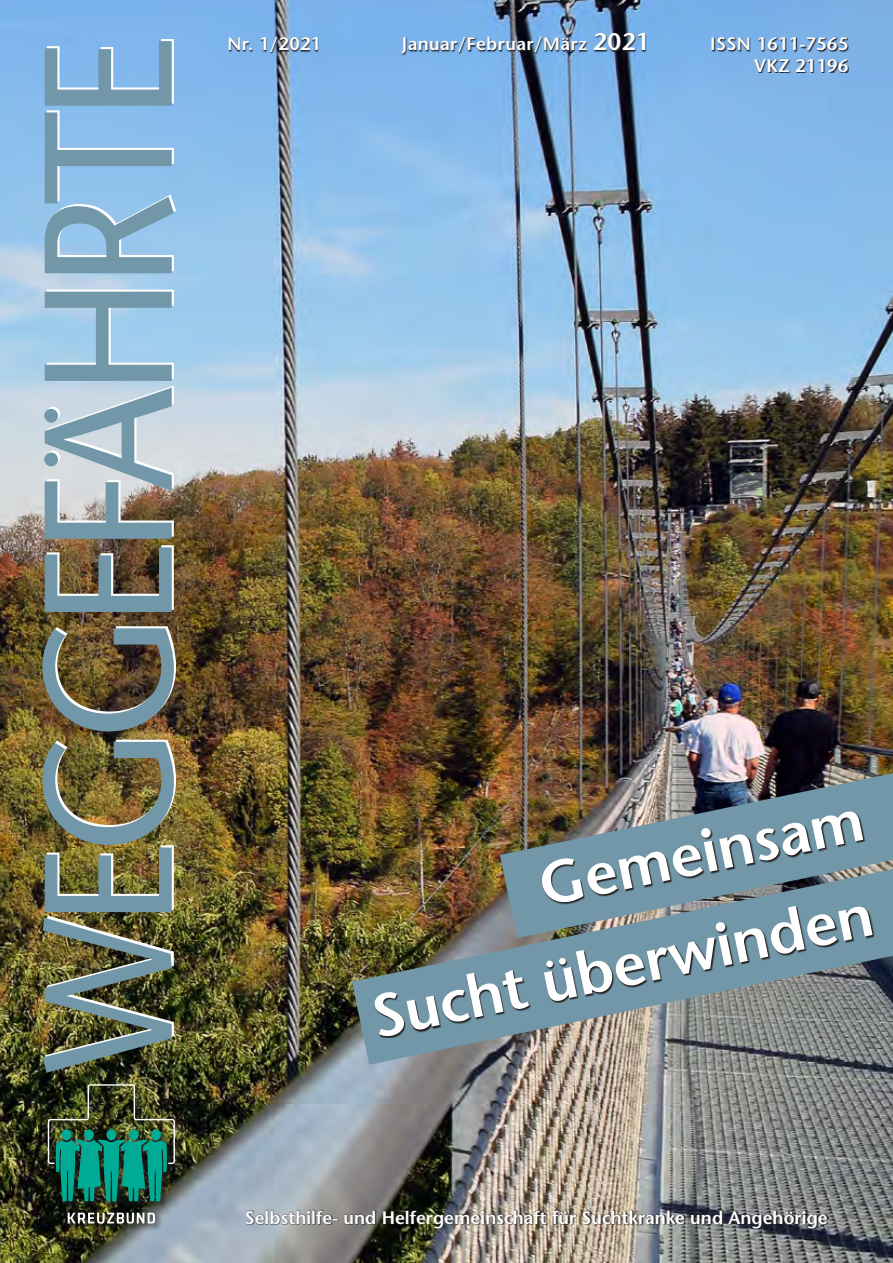
<style>
.page{position:relative;width:893px;height:1263px;background:#fff}
.page>*{position:absolute;margin:0;border:0;box-sizing:border-box;transform-origin:0 0}
._03_Grundschrift_Ein{font:600 60px "Stone Sans Std";color:#fff}
.t1{font:600 18px "Stone Sans Std";color:#fff}
.t2{font:600 18px "Stone Sans Std";letter-spacing:.02em;color:#fff}
.s1{font-size:24px}
</style>
<div class="page">
<img style="left:0;top:0;width:893px;height:1263px">
<svg style="left:229px;top:33px;width:620px;height:40px;background:#6c99c8"></svg>
<img style="left:246px;top:1210px;width:582px;height:19px">
<img style="left:500px;top:773px;width:393px;height:96px">
<img style="left:352px;top:869px;width:541px;height:196px">
<img style="left:375px;top:812px;width:499px;height:226px">
<div style="left:47px;top:1083px;width:135px;height:148px;background:#231f20;opacity:.75"></div>
<svg style="left:68px;top:1213px;width:87px;height:10px"></svg>
<img style="left:48px;top:1084px;width:127px;height:117px">
<img style="left:43px;top:626px;width:133px;height:105px">
<img style="left:45px;top:545px;width:129px;height:67px">
<svg style="left:45px;top:290px;width:129px;height:249px;background:#a0b8c6"></svg>
<svg style="left:45px;top:39px;width:131px;height:234px;background:#87b3d3"></svg>
<img style="left:43px;top:740px;width:133px;height:333px">
<div style="left:44px;top:409px;width:14px;height:14px;background:#7197a8;border-radius:50%"></div>
<div style="left:44px;top:452px;width:14px;height:14px;background:#7197a8;border-radius:50%"></div>
<p class="t1" style="left:227px;top:33px;width:95px">Nr. 1/2021</p>
<p class="t2" style="left:402px;top:33px;width:249px">Januar/Februar/März <span class="s1">2021</span></p>
<p class="t2" style="left:710px;top:33px;width:140px">ISSN 1611-7565</p>
<p class="t2" style="left:754px;top:55px;width:96px">VKZ 21196</p>
<p class="_03_Grundschrift_Ein" style="left:532px;top:851px;width:331px;rotate:-12deg">Gemeinsam</p>
<p class="_03_Grundschrift_Ein" style="left:365px;top:983px;width:512px;rotate:-12deg">Sucht überwinden</p>
<p class="t1" style="left:245px;top:1206px;width:584px">Selbsthilfe- und Helfergemeinschaft für Suchtkranke und Angehörige</p>
</div>
